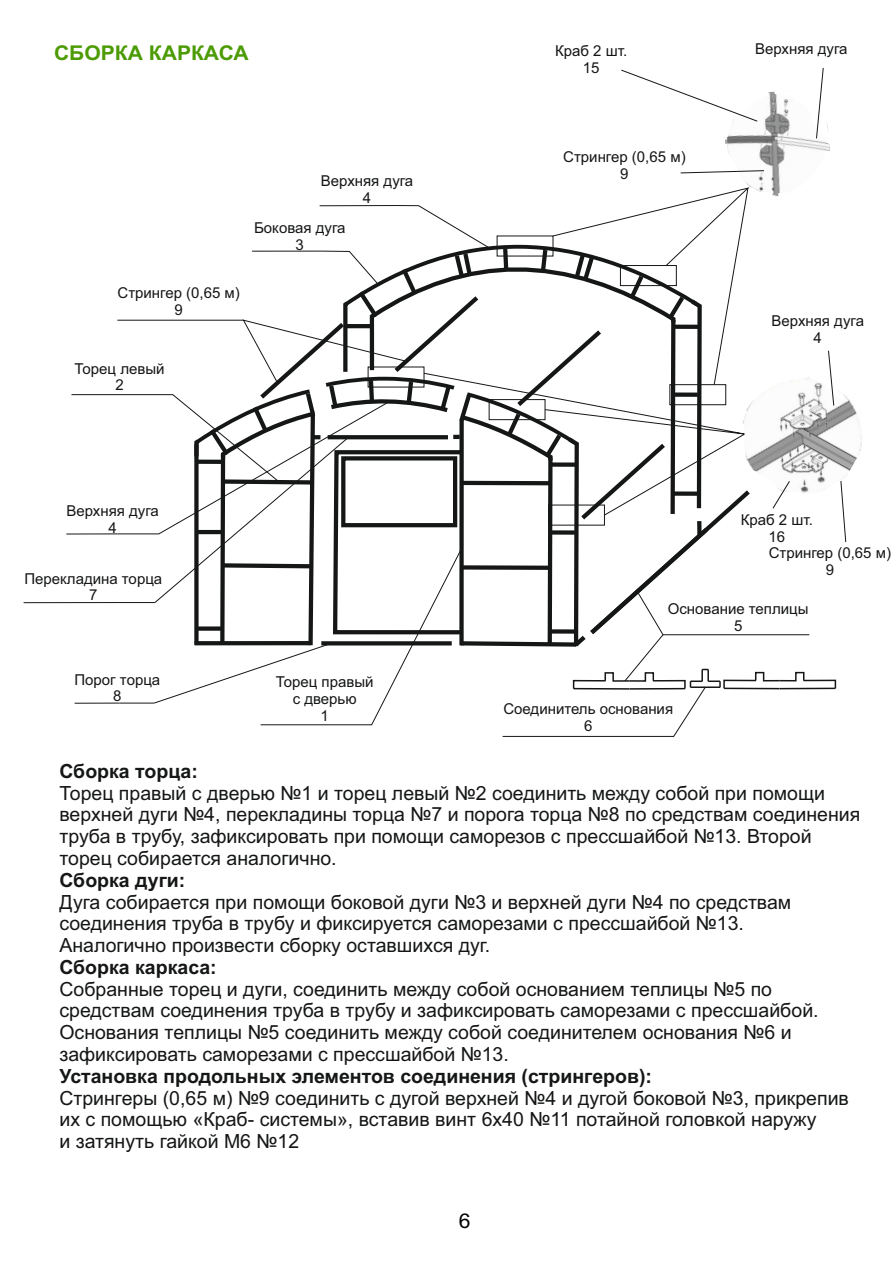
<style>
.page{position:relative;width:893px;height:1262px;background:#fff}
.page>*{position:absolute;margin:0;border:0;box-sizing:border-box;transform-origin:0 0}
.t1{font:700 20.4px "Arial";color:#4c9b04;scale:1.04 1}
.t2{font:20.4px "Arial";color:#000;scale:1.04 1}
.t3{font:19.5px/21.8px "Arial";color:#151616}
.t4{font:700 19.5px "Arial";color:#151616}
.t5{font:15px/16.8px "Arial";color:#151616;text-align:center}
</style>
<div class="page">
<hr style="left:66px;top:533px;width:51px;height:1px;background:#151616">
<hr style="left:24px;top:602px;width:95px;height:1px;background:#151616">
<img style="left:846px;top:396px;width:16px;height:80px">
<svg style="left:71px;top:191px;width:775px;height:546px"></svg>
<img style="left:732px;top:91px;width:102px;height:105px">
<svg style="left:680px;top:170px;width:84px;height:4px"></svg>
<svg style="left:815px;top:67px;width:9px;height:72px"></svg>
<svg style="left:621px;top:69px;width:137px;height:53px"></svg>
<p class="t1" style="left:54px;top:45px;width:189px">СБОРКА КАРКАСА</p>
<p class="t5" style="left:321px;top:174px;width:94px">Верхняя дуга<br>4</p>
<p class="t5" style="left:117px;top:285px;width:124px">Стрингер (0,65 м)<br>9</p>
<p class="t5" style="left:254px;top:221px;width:93px">Боковая дуга<br>3</p>
<p class="t5" style="left:75px;top:361px;width:92px">Торец левый<br>2</p>
<p class="t5" style="left:66px;top:503px;width:94px">Верхняя дуга<br>4</p>
<p class="t5" style="left:24px;top:571px;width:139px">Перекладина торца<br>7</p>
<p class="t5" style="left:74px;top:672px;width:87px">Порог торца<br>8</p>
<p class="t5" style="left:276px;top:675px;width:99px">Торец правый с дверью<br>1</p>
<p class="t5" style="left:555px;top:44px;width:74px">Краб 2 шт.<br>15</p>
<p class="t5" style="left:563px;top:150px;width:124px">Стрингер (0,65 м)<br>9</p>
<p class="t5" style="left:755px;top:41px;width:94px">Верхняя дуга</p>
<p class="t5" style="left:771px;top:314px;width:94px">Верхняя дуга<br>4</p>
<p class="t5" style="left:740px;top:512px;width:74px">Краб 2 шт.<br>16</p>
<p class="t5" style="left:768px;top:545px;width:124px">Стрингер (0,65 м)<br>9</p>
<p class="t5" style="left:667px;top:601px;width:142px">Основание теплицы<br>5</p>
<p class="t5" style="left:503px;top:702px;width:171px">Соединитель основания<br>6</p>
<p class="t4" style="left:59px;top:763px;width:140px">Сборка торца:</p>
<p class="t3" style="left:59px;top:783px;width:802px">Торец правый с дверью №1 и торец левый №2 соединить между собой при помощи верхней дуги №4, перекладины торца №7 и порога торца №8 по средствам соединения труба в трубу, зафиксировать при помощи саморезов с прессшайбой №13. Второй торец собирается аналогично.</p>
<p class="t4" style="left:59px;top:872px;width:127px">Сборка дуги:</p>
<p class="t3" style="left:59px;top:892px;width:733px">Дуга собирается при помощи боковой дуги №3 и верхней дуги №4 по средствам соединения труба в трубу и фиксируется саморезами с прессшайбой №13.<br>Аналогично произвести сборку оставшихся дуг.</p>
<p class="t4" style="left:59px;top:959px;width:159px">Сборка каркаса:</p>
<p class="t3" style="left:59px;top:979px;width:760px">Собранные торец и дуги, соединить между собой основанием теплицы №5 по средствам соединения труба в трубу и зафиксировать саморезами с прессшайбой.<br>Основания теплицы №5 соединить между собой соединителем основания №6 и зафиксировать саморезами с прессшайбой №13.</p>
<p class="t4" style="left:59px;top:1068px;width:594px">Установка продольных элементов соединения (стрингеров):</p>
<p class="t3" style="left:59px;top:1088px;width:791px">Стрингеры (0,65 м) №9 соединить с дугой верхней №4 и дугой боковой №3, прикрепив их с помощью «Краб- системы», вставив винт 6х40 №11 потайной головкой наружу<br>и затянуть гайкой М6 №12</p>
<p class="t2" style="left:459px;top:1212px;width:13px">6</p>
</div>
